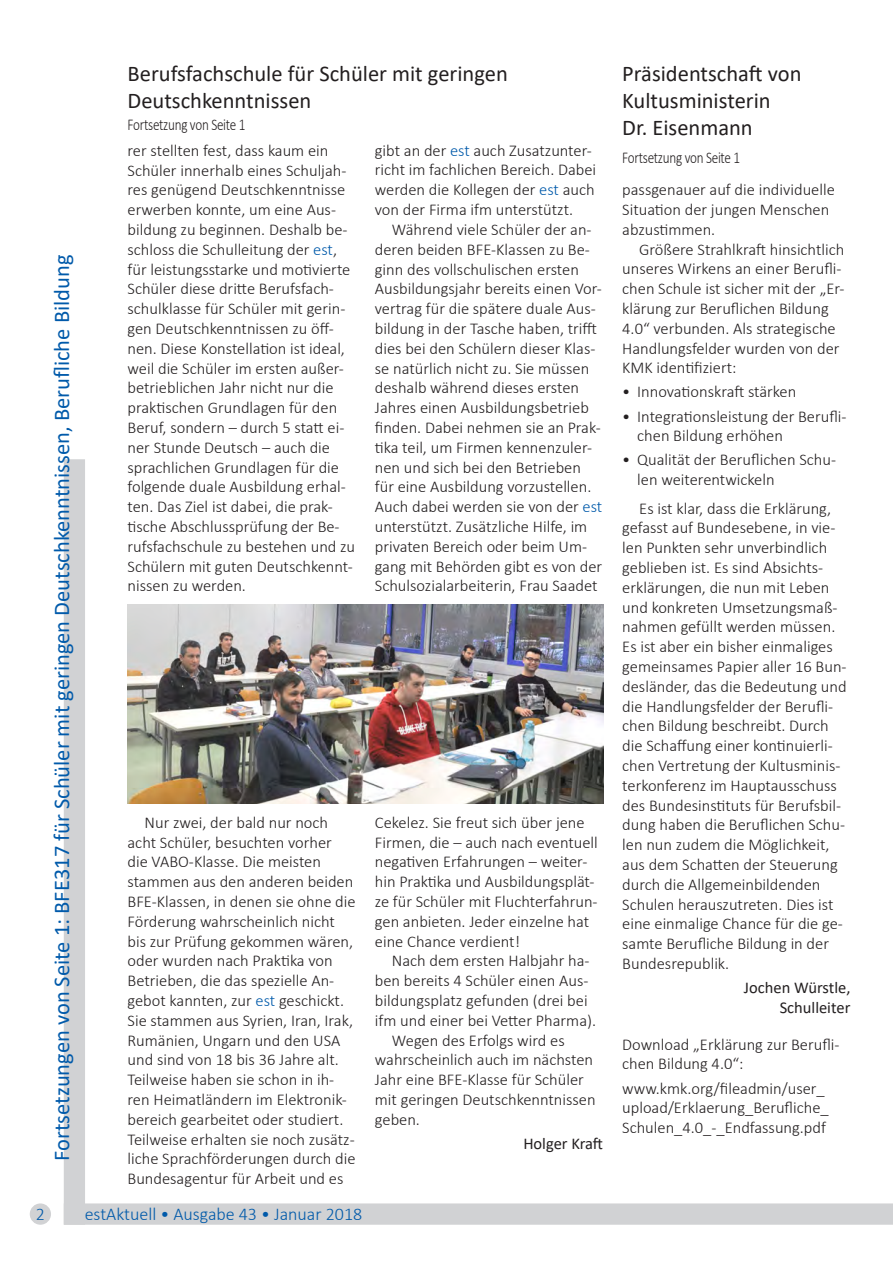
<style>
.page{position:relative;width:893px;height:1263px;background:#fff}
.page>*{position:absolute;margin:0;border:0;box-sizing:border-box;transform-origin:0 0}
.Titel1{font:22.5px/27px "Calibri";color:#231f20}
.Titel1-2{font:22.5px "Calibri";color:#015aaa}
.t1{font:300 18px "Calibri";color:#015aaa}
.FließtextEinrückung{font:300 16.5px/19.8px "Calibri";color:#231f20}
.Fließtext{font:300 16.5px/19.8px "Calibri";color:#231f20}
.Fortsetzung{font:300 16.5px "Calibri";letter-spacing:-.02em;color:#231f20;scale:.8 1}
.Autor{font:16.5px/19.8px "Calibri";color:#231f20;text-align:right}
.s1{color:#015aaa}
</style>
<div class="page">
<div style="left:64px;top:459px;width:21px;height:766px;background:#d1d2d4"></div>
<svg style="left:64px;top:1203px;width:829px;height:22px"></svg>
<div style="left:31px;top:1204px;width:19px;height:20px;background:#d1d2d4;border-radius:50%"></div>
<div style="left:30px;top:1203px;width:21px;height:22px;border:2px solid #d1d2d4;border-radius:50%"></div>
<img style="left:128px;top:605px;width:475px;height:199px">
<p class="Titel1-2" style="left:46px;top:1161px;width:907px;rotate:-90deg">Fortsetzungen von Seite 1: BFE317 für Schüler mit geringen Deutschkenntnissen, Berufliche Bildung</p>
<p class="t1" style="left:36px;top:1202px;width:11px">2</p>
<p class="Titel1" style="left:128px;top:59px;width:382px">Berufsfachschule für Schüler mit geringen<br>Deutschkenntnissen</p>
<p class="Titel1" style="left:622px;top:59px;width:181px">Präsidentschaft von<br>Kultusministerin<br>Dr. Eisenmann</p>
<p class="Fortsetzung" style="left:622px;top:147px;width:149px">Fortsetzung von Seite 1</p>
<p class="FließtextEinrückung" style="left:622px;top:180px;width:214px">passgenauer auf die individuelle<br>Situation der jungen Menschen abzustimmen.</p>
<p class="FließtextEinrückung" style="left:622px;top:239px;width:224px;text-indent:17px">Größere Strahlkraft hinsichtlich unseres Wirkens an einer Berufli&shy;chen Schule ist sicher mit der „Er&shy;klärung zur Beruflichen Bildung<br>4.0“ verbunden. Als strategische<br>Handlungsfelder wurden von der<br>KMK identifiziert:</p>
<p class="FließtextEinrückung" style="left:622px;top:382px;width:176px">• Innovationskraft stärken</p>
<p class="FließtextEinrückung" style="left:637px;top:406px;width:211px;text-indent:-15px">• Integrationsleistung der Berufli&shy;chen Bildung erhöhen</p>
<p class="FließtextEinrückung" style="left:637px;top:450px;width:200px;text-indent:-15px">• Qualität der Beruflichen Schu&shy;len weiterentwickeln</p>
<p class="FließtextEinrückung" style="left:622px;top:498px;width:226px;text-indent:17px">Es ist klar, dass die Erklärung, gefasst auf Bundesebene, in vie&shy;len Punkten sehr unverbindlich geblieben ist. Es sind Absichts&shy;erklärungen, die nun mit Leben und konkreten Umsetzungsmaß&shy;nahmen gefüllt werden müssen.<br>Es ist aber ein bisher einmaliges gemeinsames Papier aller 16 Bun&shy;desländer, das die Bedeutung und die Handlungsfelder der Berufli&shy;chen Bildung beschreibt. Durch die Schaffung einer kontinuierli&shy;chen Vertretung der Kultusminis&shy;terkonferenz im Hauptausschuss des Bundesinstituts für Berufsbil&shy;dung haben die Beruflichen Schu&shy;len nun zudem die Möglichkeit, aus dem Schatten der Steuerung durch die Allgemeinbildenden<br>Schulen herauszutreten. Dies ist eine einmalige Chance für die ge&shy;samte Berufliche Bildung in der<br>Bundesrepublik.</p>
<p class="Autor" style="left:744px;top:977px;width:108px">Jochen Würstle,<br>Schulleiter</p>
<p class="Fließtext" style="left:622px;top:1034px;width:219px">Download „Erklärung zur Berufli&shy;chen Bildung 4.0“:</p>
<p class="Fließtext" style="left:622px;top:1078px;width:208px">www.kmk.org/fileadmin/user_ upload/Erklaerung_Berufliche_<br>Schulen_4.0_-_Endfassung.pdf</p>
<p class="Fortsetzung" style="left:128px;top:114px;width:149px">Fortsetzung von Seite 1</p>
<p class="FließtextEinrückung" style="left:375px;top:140px;width:223px">gibt an der <span class="s1">est</span> auch Zusatzunter&shy;richt im fachlichen Bereich. Dabei werden die Kollegen der <span class="s1">est</span> auch von der Firma ifm unterstützt.</p>
<p class="FließtextEinrückung" style="left:375px;top:219px;width:229px;text-indent:17px">Während viele Schüler der an&shy;deren beiden BFE-Klassen zu Be&shy;ginn des vollschulischen ersten Ausbildungsjahr bereits einen Vor&shy;vertrag für die spätere duale Aus&shy;bildung in der Tasche haben, trifft dies bei den Schülern dieser Klas&shy;se natürlich nicht zu. Sie müssen deshalb während dieses ersten Jahres einen Ausbildungsbetrieb finden. Dabei nehmen sie an Prak&shy;tika teil, um Firmen kennenzuler&shy;nen und sich bei den Betrieben für eine Ausbildung vorzustellen.<br>Auch dabei werden sie von der <span class="s1">est </span>unterstützt. Zusätzliche Hilfe, im privaten Bereich oder beim Um&shy;gang mit Behörden gibt es von der Schulsozialarbeiterin, Frau Saadet</p>
<p class="FließtextEinrückung" style="left:128px;top:140px;width:229px">rer stellten fest, dass kaum ein<br>Schüler innerhalb eines Schuljah&shy;res genügend Deutschkenntnisse erwerben konnte, um eine Aus&shy;bildung zu beginnen. Deshalb be&shy;schloss die Schulleitung der <span class="s1">est</span>, für leistungsstarke und motivierte<br>Schüler diese dritte Berufsfach&shy;schulklasse für Schüler mit gerin&shy;gen Deutschkenntnissen zu öff&shy;nen. Diese Konstellation ist ideal, weil die Schüler im ersten außer&shy;betrieblichen Jahr nicht nur die praktischen Grundlagen für den<br>Beruf, sondern – durch 5 statt ei&shy;ner Stunde Deutsch – auch die sprachlichen Grundlagen für die folgende duale Ausbildung erhal&shy;ten. Das Ziel ist dabei, die prak&shy;tische Abschlussprüfung der Be&shy;rufsfachschule zu bestehen und zu<br>Schülern mit guten Deutschkennt&shy;nissen zu werden.</p>
<p class="FließtextEinrückung" style="left:375px;top:812px;width:225px">Cekelez. Sie freut sich über jene<br>Firmen, die – auch nach eventuell negativen Erfahrungen – weiter&shy;hin Praktika und Ausbildungsplät&shy;ze für Schüler mit Fluchterfahrun&shy;gen anbieten. Jeder einzelne hat eine Chance verdient!</p>
<p class="FließtextEinrückung" style="left:375px;top:951px;width:223px;text-indent:17px">Nach dem ersten Halbjahr ha&shy;ben bereits 4 Schüler einen Aus&shy;bildungsplatz gefunden (drei bei ifm und einer bei Vetter Pharma).</p>
<p class="FließtextEinrückung" style="left:375px;top:1030px;width:222px;text-indent:17px">Wegen des Erfolgs wird es wahrscheinlich auch im nächsten<br>Jahr eine BFE-Klasse für Schüler mit geringen Deutschkenntnissen geben.</p>
<p class="Autor" style="left:523px;top:1133px;width:81px">Holger Kraft</p>
<p class="FließtextEinrückung" style="left:128px;top:812px;width:230px;text-indent:17px">Nur zwei, der bald nur noch acht Schüler, besuchten vorher die VABO-Klasse. Die meisten stammen aus den anderen beiden<br>BFE-Klassen, in denen sie ohne die<br>Förderung wahrscheinlich nicht bis zur Prüfung gekommen wären, oder wurden nach Praktika von<br>Betrieben, die das spezielle An&shy;gebot kannten, zur <span class="s1">est</span> geschickt.<br>Sie stammen aus Syrien, Iran, Irak,<br>Rumänien, Ungarn und den USA und sind von 18 bis 36 Jahre alt.<br>Teilweise haben sie schon in ih&shy;ren Heimatländern im Elektronik&shy;bereich gearbeitet oder studiert.<br>Teilweise erhalten sie noch zusätz&shy;liche Sprachförderungen durch die<br>Bundesagentur für Arbeit und es</p>
<p class="t1" style="left:85px;top:1203px;width:279px">estAktuell • Ausgabe 43 • Januar 2018</p>
</div>
